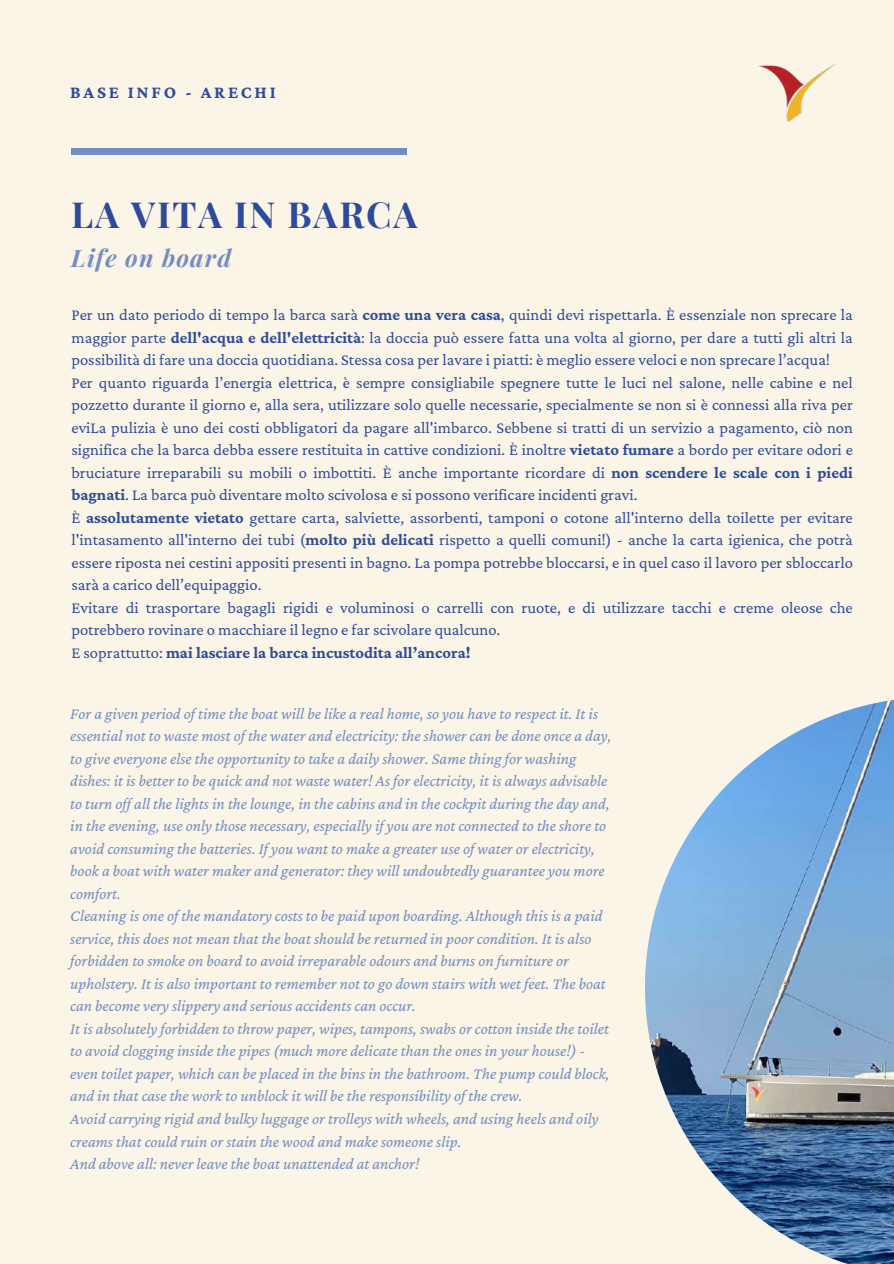
<style>
.page{position:relative;width:894px;height:1264px;background:#fff}
.page>*{position:absolute;margin:0;border:0;box-sizing:border-box;transform-origin:0 0}
.t1{font:700 36px "Playfair Display";letter-spacing:.05em;color:#2e4b9b}
.t2{font:italic 700 24px "Playfair Display";letter-spacing:.05em;color:#748ec1}
.t3{font:700 18px "Crimson Pro";letter-spacing:.15em;color:#2e4b9b}
.t4{font:16.5px/22.5px "Crimson Pro";color:#2e4b9b}
.t5{font:italic 16.5px/22.5px "Crimson Pro";color:#748ec1}
.s1{font-weight:700}
</style>
<div class="page">
<div style="left:0;top:0;width:893px;height:1263px;background:#fbf5e7"></div>
<div style="left:71px;top:149px;width:336px;height:5px;background:#748ec1"></div>
<img style="left:758px;top:63px;width:78px;height:59px">
<img style="left:645px;top:700px;width:248px;height:563px">
<p class="t3" style="left:70px;top:81px;width:207px">BASE INFO - ARECHI</p>
<h1 class="t1" style="left:71px;top:189px;width:347px">LA VITA IN BARCA</h1>
<h2 class="t2" style="left:71px;top:241px;width:161px">Life on board</h2>
<p class="t4" style="left:71px;top:303px;width:782px">Per un dato periodo di tempo la barca sarà <span class="s1">come una vera casa</span>, quindi devi rispettarla. È essenziale non sprecare la maggior parte <span class="s1">dell'acqua e dell'elettricità</span>: la doccia può essere fatta una volta al giorno, per dare a tutti gli altri la possibilità di fare una doccia quotidiana. Stessa cosa per lavare i piatti: è meglio essere veloci e non sprecare l’acqua!<br>Per quanto riguarda l’energia elettrica, è sempre consigliabile spegnere tutte le luci nel salone, nelle cabine e nel pozzetto durante il giorno e, alla sera, utilizzare solo quelle necessarie, specialmente se non si è connessi alla riva per eviLa pulizia è uno dei costi obbligatori da pagare all'imbarco. Sebbene si tratti di un servizio a pagamento, ciò non significa che la barca debba essere restituita in cattive condizioni. È inoltre <span class="s1">vietato fumare</span> a bordo per evitare odori e bruciature irreparabili su mobili o imbottiti. È anche importante ricordare di <span class="s1">non scendere le scale con i piedi bagnati</span>. La barca può diventare molto scivolosa e si possono verificare incidenti gravi.<br>È <span class="s1">assolutamente vietato</span> gettare carta, salviette, assorbenti, tamponi o cotone all'interno della toilette per evitare l'intasamento all'interno dei tubi (<span class="s1">molto più delicati</span> rispetto a quelli comuni!) - anche la carta igienica, che potrà essere riposta nei cestini appositi presenti in bagno. La pompa potrebbe bloccarsi, e in quel caso il lavoro per sbloccarlo sarà a carico dell’equipaggio.<br>Evitare di trasportare bagagli rigidi e voluminosi o carrelli con ruote, e di utilizzare tacchi e creme oleose che potrebbero rovinare o macchiare il legno e far scivolare qualcuno.<br>E soprattutto: <span class="s1">mai lasciare la barca incustodita all’ancora!</span></p>
<p class="t5" style="left:70px;top:702px;width:542px">For a given period of time the boat will be like a real home, so you have to respect it. It is essential not to waste most of the water and electricity: the shower can be done once a day, to give everyone else the opportunity to take a daily shower. Same thing for washing dishes: it is better to be quick and not waste water! As for electricity, it is always advisable to turn of all the lights in the lounge, in the cabins and in the cockpit during the day and, in the evening, use only those necessary, especially if you are not connected to the shore to avoid consuming the batteries. If you want to make a greater use of water or electricity, book a boat with water maker and generator: they will undoubtedly guarantee you more comfort.<br>Cleaning is one of the mandatory costs to be paid upon boarding. Although this is a paid service, this does not mean that the boat should be returned in poor condition. It is also forbidden to smoke on board to avoid irreparable odours and burns on furniture or upholstery. It is also important to remember not to go down stairs with wet feet. The boat can become very slippery and serious accidents can occur.<br>It is absolutely forbidden to throw paper, wipes, tampons, swabs or cotton inside the toilet to avoid clogging inside the pipes (much more delicate than the ones in your house!) - even toilet paper, which can be placed in the bins in the bathroom. The pump could block, and in that case the work to unblock it will be the responsibility of the crew.<br>Avoid carrying rigid and bulky luggage or trolleys with wheels, and using heels and oily creams that could ruin or stain the wood and make someone slip.<br>And above all: never leave the boat unattended at anchor!</p>
</div>
